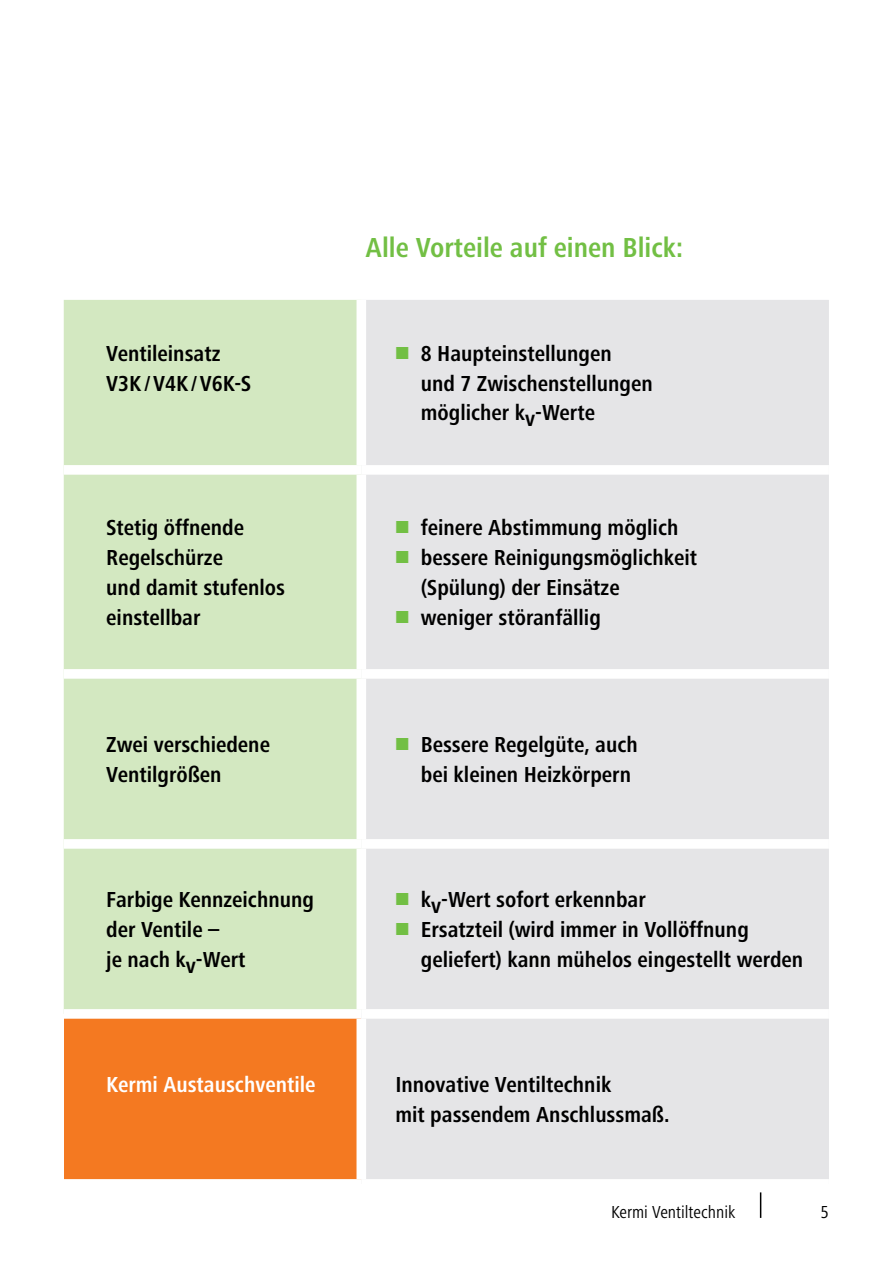
<style>
.page{position:relative;width:893px;height:1263px;background:#fff}
.page>*{position:absolute;margin:0;border:0;box-sizing:border-box;transform-origin:0 0}
.t1{font:700 condensed 28.5px "Frutiger Next LTW1 G";color:#72bf44}
.t2{font:700 condensed 22.5px/29.7px "Frutiger Next LTW1 G";color:#000}
.t3{font:700 condensed 22.5px "Frutiger Next LTW1 G";color:#fff}
.t4{font:condensed 18px "Frutiger Next LTW1 G";color:#000}
</style>
<div class="page">
<svg style="left:760px;top:1192px;width:1px;height:26px"></svg>
<div style="left:64px;top:300px;width:292px;height:165px;background:#d3e8c1"></div>
<div style="left:366px;top:300px;width:463px;height:165px;background:#e5e5e7"></div>
<div style="left:64px;top:475px;width:292px;height:534px;background:#d3e8c1"></div>
<div style="left:366px;top:475px;width:463px;height:534px;background:#e5e5e7"></div>
<div style="left:64px;top:1014px;width:297px;height:170px;background:#f47921"></div>
<div style="left:361px;top:1014px;width:468px;height:170px;background:#e5e5e7"></div>
<div style="left:356px;top:1019px;width:10px;height:160px;background:#fff"></div>
<div style="left:64px;top:1179px;width:297px;height:10px;background:#fff"></div>
<div style="left:361px;top:1179px;width:468px;height:10px;background:#fff"></div>
<div style="left:361px;top:669px;width:468px;height:10px;background:#fff"></div>
<div style="left:361px;top:839px;width:468px;height:10px;background:#fff"></div>
<div style="left:361px;top:1009px;width:468px;height:10px;background:#fff"></div>
<div style="left:64px;top:669px;width:297px;height:10px;background:#fff"></div>
<div style="left:64px;top:839px;width:297px;height:10px;background:#fff"></div>
<div style="left:64px;top:1009px;width:297px;height:10px;background:#fff"></div>
<svg style="left:396px;top:347px;width:12px;height:12px"></svg>
<svg style="left:396px;top:521px;width:12px;height:12px"></svg>
<svg style="left:396px;top:551px;width:12px;height:12px"></svg>
<svg style="left:396px;top:611px;width:12px;height:12px"></svg>
<svg style="left:396px;top:738px;width:12px;height:12px"></svg>
<svg style="left:396px;top:893px;width:12px;height:12px"></svg>
<svg style="left:396px;top:923px;width:12px;height:12px"></svg>
<p class="t1" style="left:366px;top:236px;width:319px">Alle Vorteile auf einen Blick:</p>
<p class="t2" style="left:106px;top:340px;width:147px">Ventileinsatz<br>V3K / V4K / V6K-S</p>
<p class="t2" style="left:421px;top:340px;width:234px">8 Haupteinstellungen<br>und 7 Zwischen stellungen möglicher kv-Werte</p>
<p class="t2" style="left:106px;top:515px;width:180px">Stetig öffnende<br>Regelschürze<br>und damit stufenlos einstellbar</p>
<p class="t2" style="left:421px;top:515px;width:278px">feinere Abstimmung möglich bessere Reinigungsmöglichkeit (Spülung) der Einsätze weniger störanfällig</p>
<p class="t2" style="left:106px;top:732px;width:165px">Zwei verschiedene<br>Ventilgrößen</p>
<p class="t2" style="left:421px;top:732px;width:218px">Bessere Regelgüte, auch bei kleinen Heizkörpern</p>
<p class="t2" style="left:106px;top:887px;width:209px">Farbige Kennzeichnung der Ventile –<br>je nach kv-Wert</p>
<p class="t2" style="left:421px;top:887px;width:384px">kv-Wert sofort erkennbar<br>Ersatzteil (wird immer in Vollöffnung geliefert) kann mühelos eingestellt werden</p>
<p class="t3" style="left:106px;top:1075px;width:211px">Kermi Austauschventile</p>
<p class="t2" style="left:395px;top:1072px;width:276px">Innovative Ventiltechnik<br>mit passendem Anschlussmaß.</p>
<p class="t4" style="left:611px;top:1204px;width:126px">Kermi Ventiltechnik</p>
<p class="t4" style="left:820px;top:1204px;width:10px">5</p>
</div>
